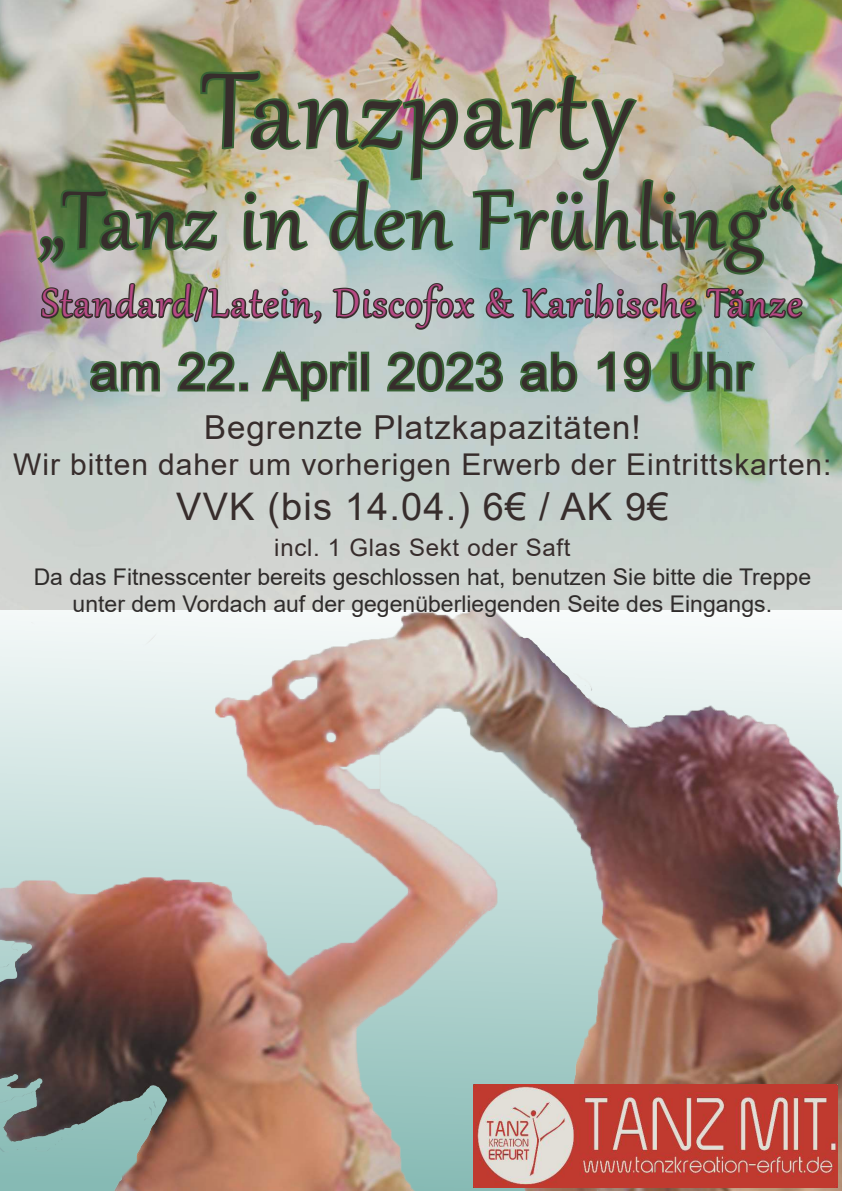
<style>
.page{position:relative;width:842px;height:1191px;background:#fff}
.page>*{position:absolute;margin:0;border:0;box-sizing:border-box;transform-origin:0 0}
.t1{font:130px "Gabriola";letter-spacing:.025em;color:#372d2c}
.t2{font:100px "Gabriola";letter-spacing:.03em;color:#372d2c}
.t3{font:50px "Arial";letter-spacing:.03em;color:#372d2c}
.t4{font:48px "Gabriola";letter-spacing:.04em;color:#b74985}
.t5{font:38px "Arial";letter-spacing:.03em;color:#372d2c}
.t6{font:33px "Arial";letter-spacing:.03em;color:#372d2c}
.t7{font:30px "Arial";letter-spacing:.03em;color:#372d2c}
.t8{font:24px "Arial";letter-spacing:.03em;color:#372d2c}
.t9{font:23px/27.6px "Arial";color:#2f2c2b;text-align:center}
</style>
<div class="page">
<img style="left:0;top:0;width:842px;height:1191px">
<img style="left:35px;top:69px;width:770px;height:263px">
<svg style="left:87px;top:358px;width:75px;height:37px"></svg>
<svg style="left:176px;top:349px;width:61px;height:44px"></svg>
<div style="left:239px;top:382px;width:9px;height:9px;border:4px solid #386235"></div>
<svg style="left:259px;top:340px;width:100px;height:63px"></svg>
<div style="left:361px;top:352px;width:8px;height:39px;border:4px solid #386235"></div>
<svg style="left:385px;top:348px;width:121px;height:46px"></svg>
<svg style="left:517px;top:350px;width:63px;height:45px"></svg>
<svg style="left:596px;top:348px;width:58px;height:46px"></svg>
<svg style="left:668px;top:350px;width:89px;height:45px"></svg>
<img style="left:473px;top:1085px;width:364px;height:102px">
<h1 class="t1" style="left:202px;top:26px;width:432px">Tanzparty</h1>
<h2 class="t2" style="left:40px;top:154px;width:756px">„Tanz in den Frühling“</h2>
<h3 class="t4" style="left:41px;top:272px;width:762px">Standard/Latein, Discofox &amp; Karibische Tänze</h3>
<h3 class="t3" style="left:90px;top:353px;width:663px">am 22. April 2023 ab 19 Uhr</h3>
<h3 class="t6" style="left:204px;top:415px;width:438px">Begrenzte Platzkapazitäten!</h3>
<h3 class="t7" style="left:13px;top:453px;width:820px">Wir bitten daher um vorherigen Erwerb der Eintrittskarten:</h3>
<h3 class="t5" style="left:176px;top:493px;width:494px">VVK (bis 14.04.) 6€ / AK 9€</h3>
<p class="t8" style="left:274px;top:539px;width:298px">incl. 1 Glas Sekt oder Saft</p>
<p class="t9" style="left:34px;top:565px;width:779px">Da das Fitnesscenter bereits geschlossen hat, benutzen Sie bitte die Treppe unter dem Vordach auf der gegenüberliegenden Seite des Eingangs.</p>
</div>
